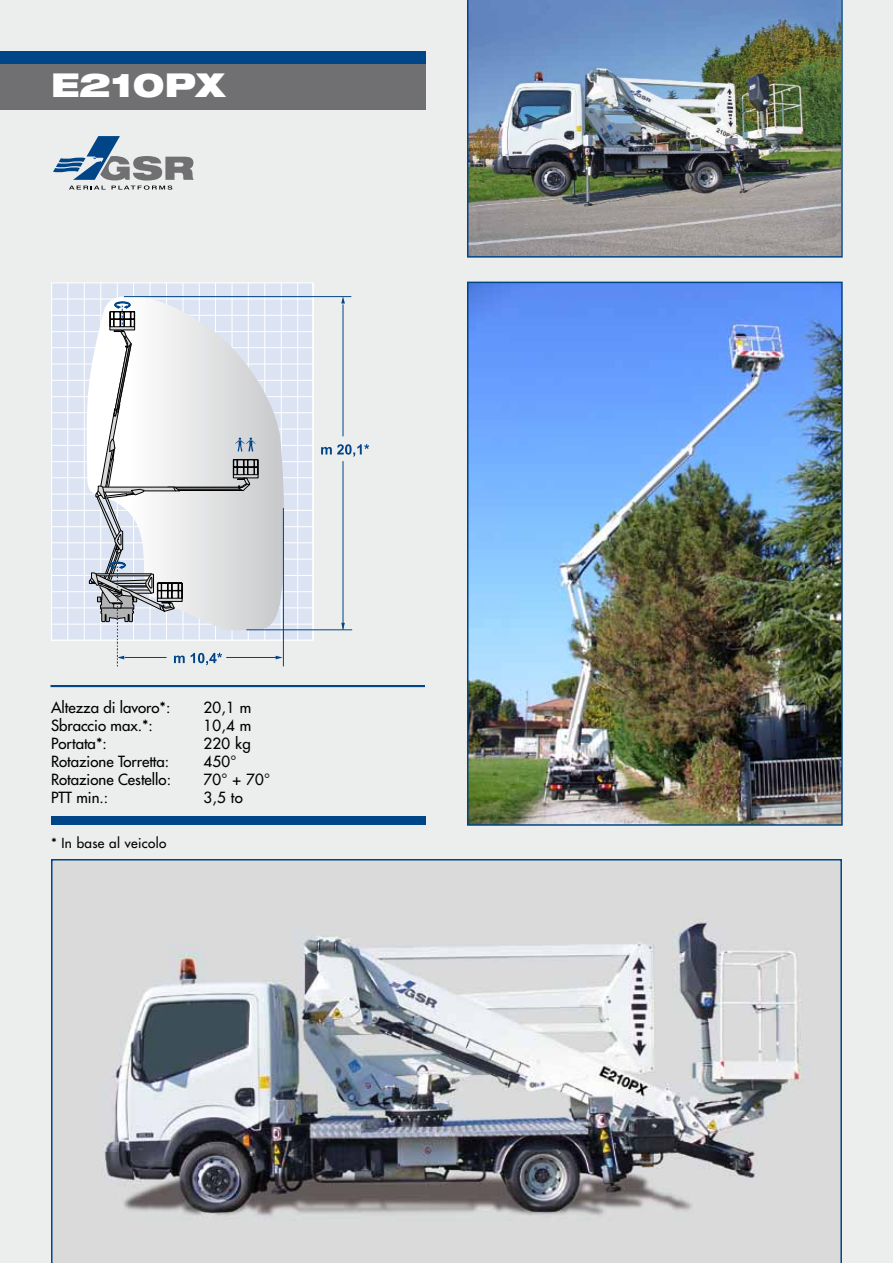
<style>
.page{position:relative;width:893px;height:1263px;background:#eceded}
.page>*{position:absolute;margin:0;border:0;box-sizing:border-box;transform-origin:0 0}
.t1{font:900 expanded 33px "Helvetica Neue LT Std";color:#fff}
.t2{font:500 15px/18px "Futura Std";color:#000}
.t3{font:500 15px/18px "Futura Std";letter-spacing:.02em;color:#000}
.t4{font:500 13.5px "Futura Std";letter-spacing:.025em;color:#000}
</style>
<div class="page">
<hr style="left:51px;top:685px;width:374px;height:2px;background:#004588">
<div style="left:51px;top:816px;width:374px;height:9px;background:#004588"></div>
<div style="left:0;top:64px;width:425px;height:46px;background:#706f72"></div>
<div style="left:0;top:51px;width:425px;height:13px;background:#004588"></div>
<svg style="left:53px;top:136px;width:141px;height:54px"></svg>
<img style="left:470px;top:285px;width:370px;height:538px">
<div style="left:467px;top:282px;width:376px;height:544px;border:2px solid #004588"></div>
<img style="left:467px;top:0;width:376px;height:258px">
<svg style="left:51px;top:859px;width:791px;height:404px;background:#b8babe"></svg>
<div style="left:51px;top:282px;width:262px;height:359px;background:#dce4f3;border:1px solid #fff"></div>
<hr style="left:52px;top:640px;width:261px;height:1px;background:#fff">
<hr style="left:51px;top:283px;width:1px;height:357px;background:#fff">
<hr style="left:183px;top:283px;width:1px;height:357px;background:#fff">
<hr style="left:117px;top:283px;width:1px;height:357px;background:#fff">
<hr style="left:248px;top:283px;width:1px;height:357px;background:#fff">
<hr style="left:84px;top:283px;width:1px;height:357px;background:#fff">
<hr style="left:215px;top:283px;width:1px;height:357px;background:#fff">
<hr style="left:150px;top:283px;width:1px;height:357px;background:#fff">
<hr style="left:281px;top:283px;width:1px;height:357px;background:#fff">
<hr style="left:67px;top:283px;width:1px;height:357px;background:#fff">
<hr style="left:199px;top:283px;width:1px;height:357px;background:#fff">
<hr style="left:133px;top:283px;width:1px;height:357px;background:#fff">
<hr style="left:264px;top:283px;width:1px;height:357px;background:#fff">
<hr style="left:100px;top:283px;width:1px;height:357px;background:#fff">
<hr style="left:232px;top:283px;width:1px;height:357px;background:#fff">
<hr style="left:166px;top:283px;width:1px;height:357px;background:#fff">
<hr style="left:297px;top:283px;width:1px;height:357px;background:#fff">
<hr style="left:52px;top:396px;width:261px;height:1px;background:#fff">
<hr style="left:52px;top:526px;width:261px;height:1px;background:#fff">
<hr style="left:52px;top:461px;width:261px;height:1px;background:#fff">
<hr style="left:52px;top:331px;width:261px;height:1px;background:#fff">
<hr style="left:52px;top:591px;width:261px;height:1px;background:#fff">
<hr style="left:52px;top:429px;width:261px;height:1px;background:#fff">
<hr style="left:52px;top:299px;width:261px;height:1px;background:#fff">
<hr style="left:52px;top:559px;width:261px;height:1px;background:#fff">
<hr style="left:52px;top:494px;width:261px;height:1px;background:#fff">
<hr style="left:52px;top:364px;width:261px;height:1px;background:#fff">
<hr style="left:52px;top:624px;width:261px;height:1px;background:#fff">
<hr style="left:52px;top:412px;width:261px;height:1px;background:#fff">
<hr style="left:52px;top:542px;width:261px;height:1px;background:#fff">
<hr style="left:52px;top:477px;width:261px;height:1px;background:#fff">
<hr style="left:52px;top:347px;width:261px;height:1px;background:#fff">
<hr style="left:52px;top:607px;width:261px;height:1px;background:#fff">
<hr style="left:52px;top:445px;width:261px;height:1px;background:#fff">
<hr style="left:52px;top:315px;width:261px;height:1px;background:#fff">
<hr style="left:52px;top:575px;width:261px;height:1px;background:#fff">
<hr style="left:52px;top:510px;width:261px;height:1px;background:#fff">
<hr style="left:52px;top:380px;width:261px;height:1px;background:#fff">
<hr style="left:313px;top:283px;width:1px;height:357px;background:#fff">
<svg style="left:85px;top:296px;width:199px;height:334px"></svg>
<svg style="left:191px;top:653px;width:31px;height:12px"></svg>
<svg style="left:321px;top:444px;width:48px;height:13px"></svg>
<hr style="left:226px;top:657px;width:52px;height:1px;background:#004588">
<svg style="left:276px;top:656px;width:7px;height:3px"></svg>
<hr style="left:283px;top:508px;width:1px;height:158px;background:#004588">
<svg style="left:341px;top:623px;width:4px;height:6px"></svg>
<hr style="left:343px;top:304px;width:1px;height:132px;background:#004588">
<hr style="left:343px;top:461px;width:1px;height:168px;background:#004588">
<hr style="left:246px;top:629px;width:106px;height:1px;background:#004588">
<svg style="left:235px;top:438px;width:21px;height:14px"></svg>
<div style="left:168px;top:487px;width:73px;height:2px;border:1px solid #000"></div>
<hr style="left:172px;top:490px;width:71px;height:1px;background:#000">
<svg style="left:233px;top:459px;width:25px;height:32px"></svg>
<hr style="left:124px;top:296px;width:227px;height:1px;background:#004588">
<svg style="left:341px;top:296px;width:4px;height:7px"></svg>
<svg style="left:89px;top:301px;width:96px;height:365px"></svg>
<h1 class="t1" style="left:51px;top:63px;width:176px">E210PX</h1>
<p class="t2" style="left:51px;top:698px;width:122px">Altezza di lavoro*:<br>Sbraccio max.*:<br>Portata*:<br>Rotazione Torretta:<br>Rotazione Cestello:<br>PTT min.:</p>
<p class="t4" style="left:51px;top:834px;width:117px">* In base al veicolo</p>
<p class="t3" style="left:204px;top:699px;width:68px">20,1 m<br>10,4 m<br>220 kg<br>450°<br>70° + 70°<br>3,5 to</p>
</div>
